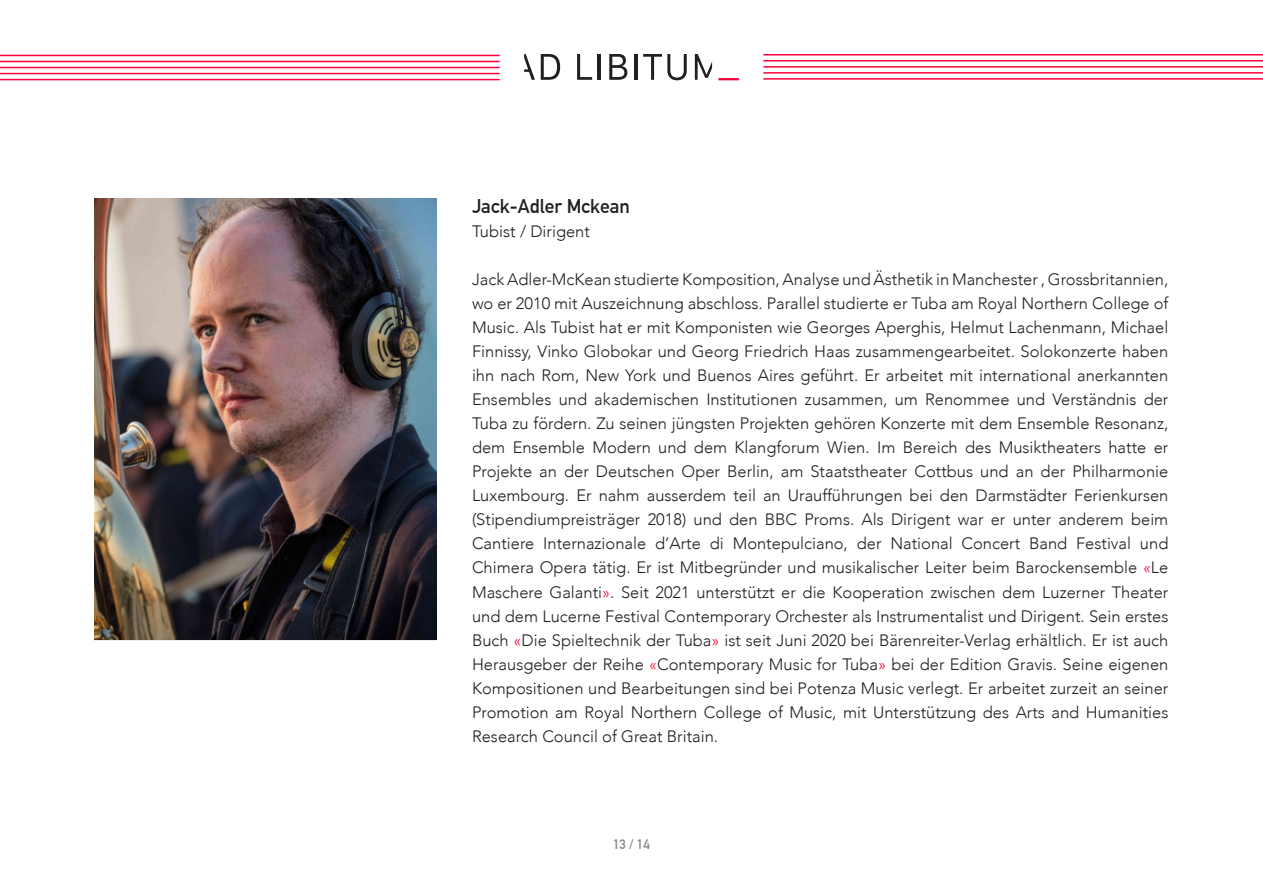
<style>
.page{position:relative;width:1263px;height:893px;background:#fff}
.page>*{position:absolute;margin:0;border:0;box-sizing:border-box;transform-origin:0 0}
.t1{font:700 19.5px "DIN Alternate";color:#231f20}
.t2{font:300 16.5px/24px "Avenir";color:#231f20;text-align:justify}
.t3{font:700 13.5px "DIN Alternate";color:#848689}
.s1{color:#ff003a}
</style>
<div class="page">
<svg style="left:524px;top:54px;width:11px;height:26px"></svg>
<svg style="left:541px;top:54px;width:19px;height:26px"></svg>
<svg style="left:577px;top:54px;width:15px;height:26px"></svg>
<hr style="left:598px;top:54px;width:3px;height:26px;background:#231f20">
<svg style="left:609px;top:54px;width:18px;height:26px"></svg>
<hr style="left:634px;top:54px;width:3px;height:26px;background:#231f20">
<svg style="left:643px;top:54px;width:44px;height:26px"></svg>
<svg style="left:695px;top:54px;width:17px;height:26px"></svg>
<hr style="left:718px;top:78px;width:21px;height:2px;background:#ff003a">
<hr style="left:0;top:55px;width:500px;height:1px;background:#ff003a">
<hr style="left:0;top:61px;width:500px;height:1px;background:#ff003a">
<hr style="left:0;top:67px;width:500px;height:1px;background:#ff003a">
<hr style="left:0;top:73px;width:500px;height:1px;background:#ff003a">
<hr style="left:0;top:79px;width:500px;height:1px;background:#ff003a">
<hr style="left:763px;top:54px;width:500px;height:2px;background:#ff003a">
<hr style="left:763px;top:60px;width:500px;height:2px;background:#ff003a">
<hr style="left:763px;top:66px;width:500px;height:2px;background:#ff003a">
<hr style="left:763px;top:72px;width:500px;height:2px;background:#ff003a">
<hr style="left:763px;top:78px;width:500px;height:2px;background:#ff003a">
<img style="left:95px;top:198px;width:341px;height:443px">
<p class="t1" style="left:472px;top:192px;width:160px">Jack-Adler Mckean</p>
<p class="t2" style="left:472px;top:220px;width:119px">Tubist / Dirigent</p>
<p class="t2" style="left:472px;top:268px;width:698px">Jack Adler-McKean studierte Komposition, Analyse und Ästhetik in Manchester , Grossbritannien, wo er 2010 mit Auszeichnung abschloss. Parallel studierte er Tuba am Royal Northern College of Music. Als Tubist hat er mit Komponisten wie Georges Aperghis, Helmut Lachenmann, Michael Finnissy, Vinko Globokar und Georg Friedrich Haas zusammengearbeitet. Solokonzerte haben ihn nach Rom, New York und Buenos Aires geführt. Er arbeitet mit international anerkannten Ensembles und akademischen Institutionen zusammen, um Renommee und Verständnis der Tuba zu fördern. Zu seinen jüngsten Projekten gehören Konzerte mit dem Ensemble Resonanz, dem Ensemble Modern und dem Klangforum Wien. Im Bereich des Musiktheaters hatte er Projekte an der Deutschen Oper Berlin, am Staatstheater Cottbus und an der Philharmonie Luxembourg. Er nahm ausserdem teil an Uraufführungen bei den Darmstädter Ferienkursen (Stipendiumpreisträger 2018) und den BBC Proms. Als Dirigent war er unter anderem beim Cantiere Internazionale d’Arte di Montepulciano, der National Concert Band Festival und Chimera Opera tätig. Er ist Mitbegründer und musikalischer Leiter beim Barockensemble <span class="s1">«</span>Le Maschere Galanti<span class="s1">»</span>. Seit 2021 unterstützt er die Kooperation zwischen dem Luzerner Theater und dem Lucerne Festival Contemporary Orchester als Instrumentalist und Dirigent. Sein erstes Buch <span class="s1">«</span>Die Spieltechnik der Tuba<span class="s1">»</span> ist seit Juni 2020 bei Bärenreiter-Verlag erhältlich. Er ist auch Herausgeber der Reihe <span class="s1">«</span>Contemporary Music for Tuba<span class="s1">»</span> bei der Edition Gravis. Seine eigenen Kompositionen und Bearbeitungen sind bei Potenza Music verlegt. Er arbeitet zurzeit an seiner Promotion am Royal Northern College of Music, mit Unterstützung des Arts and Humanities Research Council of Great Britain.</p>
<p class="t3" style="left:613px;top:834px;width:38px">13 / 14</p>
</div>
